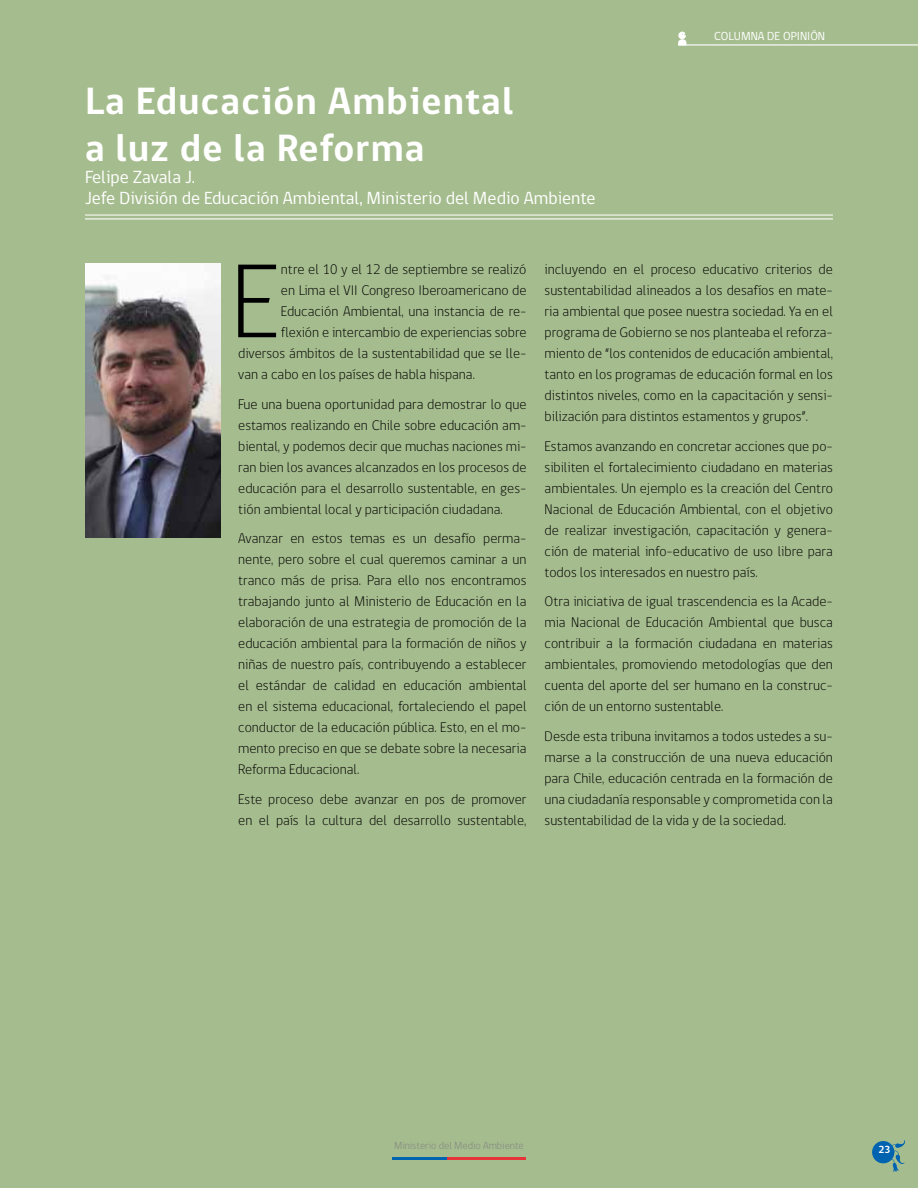
<style>
.page{position:relative;width:918px;height:1188px;background:#a5bd8e}
.page>*{position:absolute;margin:0;border:0;box-sizing:border-box;transform-origin:0 0}
.t1{font:300 107.55px "gob CL";color:#000}
.t2{font:700 39px/46.8px "gob CL";letter-spacing:.03em;color:#fff}
.t3{font:18px/21.6px "gob CL";color:#fff}
.t4{font:300 14.25px/21px "gob CL";color:#000;text-align:justify}
.t5{font:12px "gob CL";color:#fff}
.t6{font:300 10.5px "gob CL";color:#818080}
.t7{font:700 10.5px "gob CL";color:#fff}
</style>
<div class="page">
<hr style="left:85px;top:218px;width:748px;height:1px;background:#fff">
<hr style="left:85px;top:215px;width:748px;height:1px;background:#fff">
<img style="left:85px;top:263px;width:135px;height:274px">
<hr style="left:678px;top:44px;width:240px;height:1px;background:#fff">
<svg style="left:678px;top:32px;width:8px;height:12px"></svg>
<div style="left:872px;top:1141px;width:22px;height:22px;background:#0063af;border-radius:50%"></div>
<svg style="left:888px;top:1140px;width:17px;height:32px"></svg>
<hr style="left:393px;top:1157px;width:54px;height:3px;background:#0063af">
<hr style="left:447px;top:1157px;width:78px;height:3px;background:#e73439">
<h2 class="t2" style="left:85px;top:79px;width:430px">La Educación Ambiental a luz de la Reforma</h2>
<p class="t3" style="left:85px;top:166px;width:512px">Felipe Zavala J.<br>Jefe División de Educación Ambiental, Ministerio del Medio Ambiente</p>
<p class="t5" style="left:714px;top:28px;width:112px">columna de opinión</p>
<h1 class="t1" style="left:231px;top:228px;width:52px">E</h1>
<p class="t4" style="left:281px;top:259px;width:247px">ntre el 10 y el 12 de septiembre se realizó</p>
<p class="t4" style="left:281px;top:280px;width:247px">en Lima el VII Congreso Iberoamericano de</p>
<p class="t4" style="left:281px;top:301px;width:247px">Educación Ambiental, una instancia de re-</p>
<p class="t4" style="left:281px;top:322px;width:247px">flexión e intercambio de experiencias sobre</p>
<p class="t4" style="left:238px;top:343px;width:290px">diversos ámbitos de la sustentabilidad que se lle-</p>
<p class="t4" style="left:238px;top:364px;width:238px">van a cabo en los países de habla hispana.</p>
<p class="t4" style="left:238px;top:394px;width:290px">Fue una buena oportunidad para demostrar lo que estamos realizando en Chile sobre educación am&shy;biental, y podemos decir que muchas naciones mi&shy;ran bien los avances alcanzados en los procesos de educación para el desarrollo sustentable, en ges&shy;tión ambiental local y participación ciudadana.</p>
<p class="t4" style="left:238px;top:528px;width:290px">Avanzar en estos temas es un desafío perma&shy;nente, pero sobre el cual queremos caminar a un tranco más de prisa. Para ello nos encontramos trabajando junto al Ministerio de Educación en la elaboración de una estrategia de promoción de la educación ambiental para la formación de niños y niñas de nuestro país, contribuyendo a establecer el estándar de calidad en educación ambiental en el sistema educacional, fortaleciendo el papel conductor de la educación pública. Esto, en el mo&shy;mento preciso en que se debate sobre la necesaria Reforma Educacional.</p>
<p class="t4" style="left:238px;top:789px;width:290px">Este proceso debe avanzar en pos de promover en el país la cultura del desarrollo sustentable,</p>
<p class="t4" style="left:545px;top:259px;width:290px">incluyendo en el proceso educativo criterios de sustentabilidad alineados a los desafíos en mate&shy;ria ambiental que posee nuestra sociedad. Ya en el programa de Gobierno se nos planteaba el reforza&shy;miento de “los contenidos de educación ambiental, tanto en los programas de educación formal en los distintos niveles, como en la capacitación y sensi&shy;bilización para distintos estamentos y grupos”.</p>
<p class="t4" style="left:545px;top:436px;width:290px">Estamos avanzando en concretar acciones que po&shy;sibiliten el fortalecimiento ciudadano en materias ambientales. Un ejemplo es la creación del Centro Nacional de Educación Ambiental, con el objetivo de realizar investigación, capacitación y genera&shy;ción de material info-educativo de uso libre para todos los interesados en nuestro país.</p>
<p class="t4" style="left:545px;top:591px;width:290px">Otra iniciativa de igual trascendencia es la Acade&shy;mia Nacional de Educación Ambiental que busca contribuir a la formación ciudadana en materias ambientales, promoviendo metodologías que den cuenta del aporte del ser humano en la construc&shy;ción de un entorno sustentable.</p>
<p class="t4" style="left:545px;top:726px;width:290px">Desde esta tribuna invitamos a todos ustedes a su&shy;marse a la construcción de una nueva educación para Chile, educación centrada en la formación de una ciudadanía responsable y comprometida con la sustentabilidad de la vida y de la sociedad.</p>
<p class="t6" style="left:394px;top:1138px;width:131px">Ministerio del Medio Ambiente</p>
<p class="t7" style="left:879px;top:1142px;width:14px">23</p>
</div>
